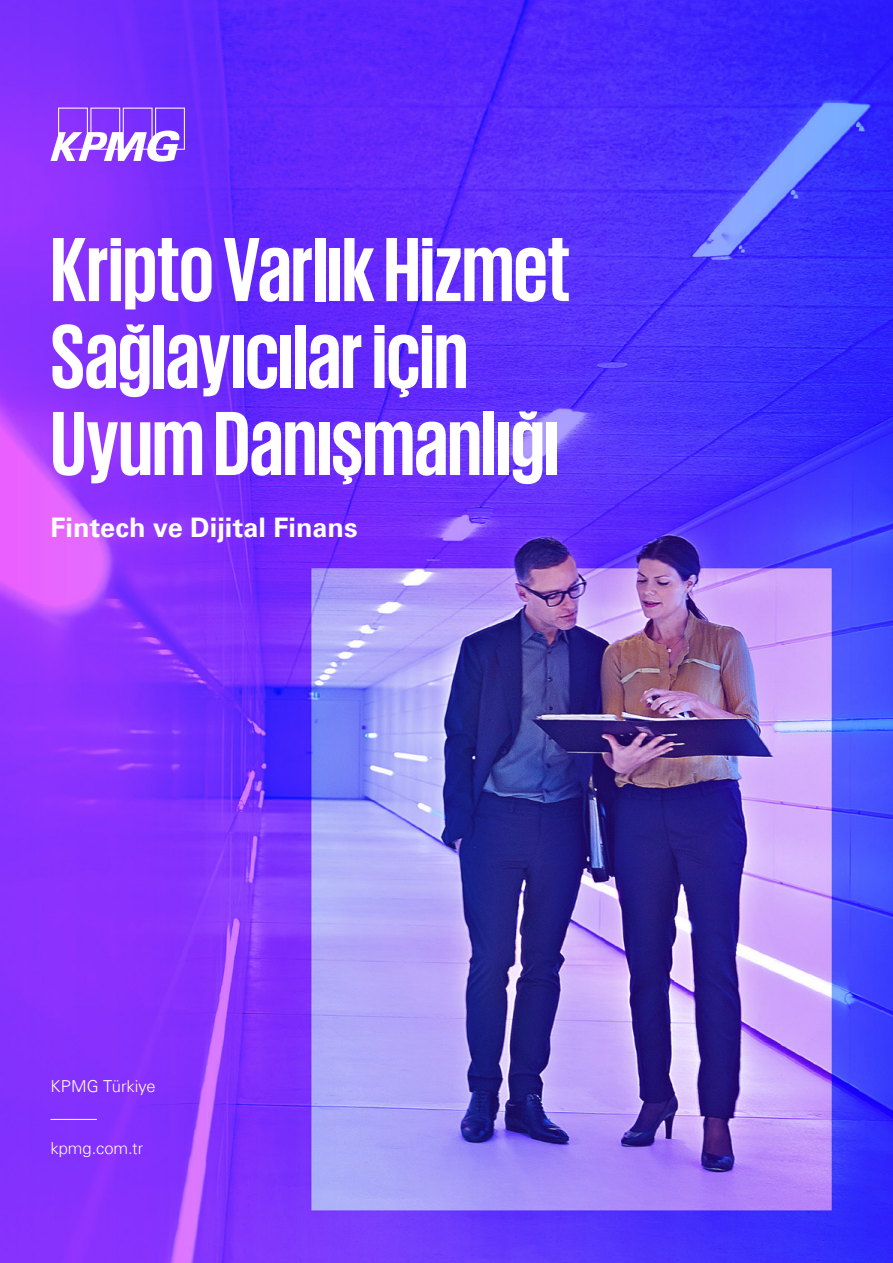
<style>
.page{position:relative;width:893px;height:1263px;background:#fff}
.page>*{position:absolute;margin:0;border:0;box-sizing:border-box;transform-origin:0 0}
.t1{font:700 93px/87px "KPMG";letter-spacing:-.01em;color:#fff}
.t2{font:700 27px "Universfor KPMG";color:#fff}
.t3{font:300 16.5px "Universfor KPMG";color:#fff}
</style>
<div class="page">
<img style="left:0;top:0;width:893px;height:1263px">
<svg style="left:50px;top:108px;width:135px;height:54px"></svg>
<hr style="left:50px;top:1119px;width:47px;height:1px;background:#fff">
<p class="t1" style="left:50px;top:223px;width:521px">Kripto Varlık Hizmet<br>Sağlayıcılar için<br>Uyum Danışmanlığı</p>
<p class="t2" style="left:50px;top:511px;width:309px">Fintech ve Dijital Finans</p>
<p class="t3" style="left:50px;top:1076px;width:107px">KPMG Türkiye</p>
<p class="t3" style="left:50px;top:1138px;width:94px">kpmg.com.tr</p>
</div>
